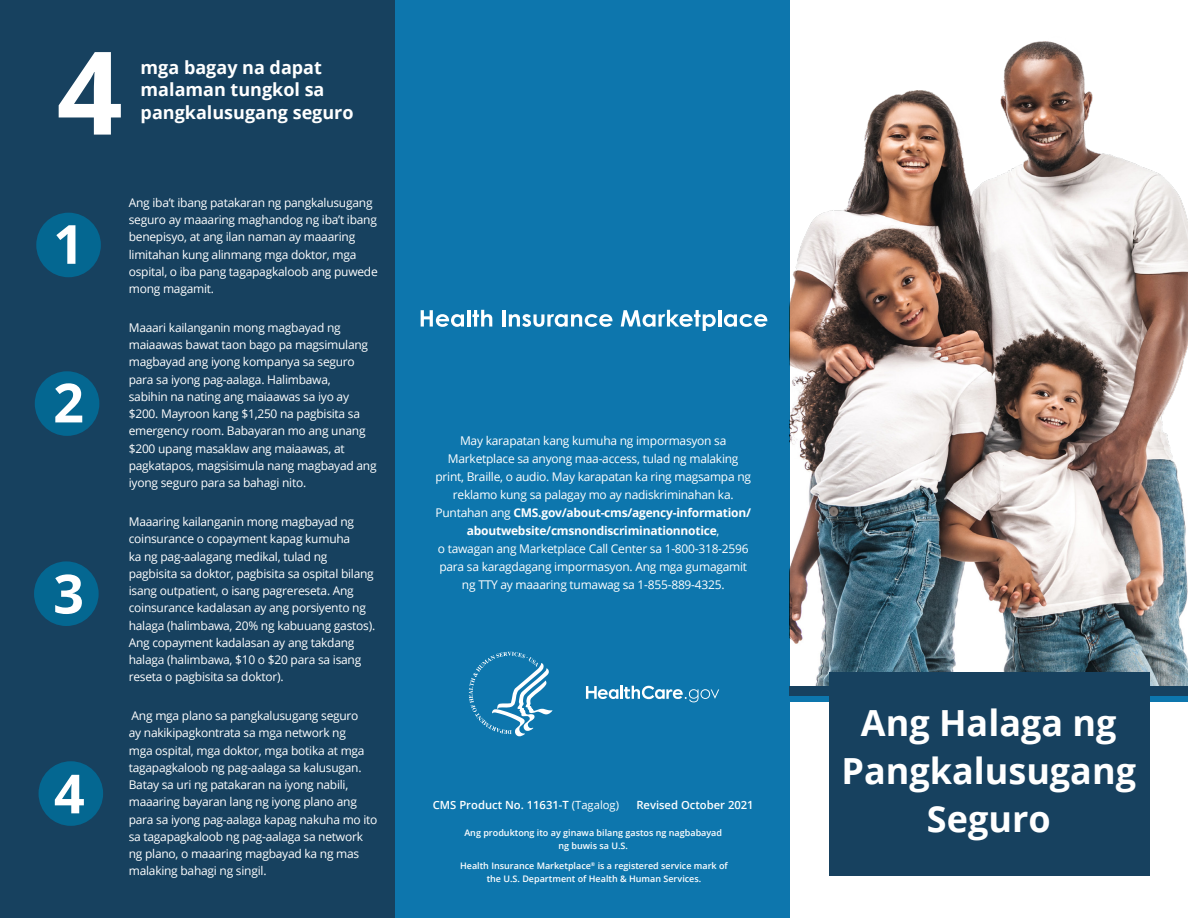
<style>
.page{position:relative;width:1188px;height:918px;background:#fff}
.page>*{position:absolute;margin:0;border:0;box-sizing:border-box;transform-origin:0 0}
.H2_WHITE{font:700 115.5px "Open Sans";color:#fff}
.H2_WHITE-2{font:700 54px "Open Sans";color:#fff}
.t1{font:700 36px/48px "Open Sans";color:#fff;text-align:center}
.H2_WHITE-3{font:700 18px/22.5px "Open Sans";color:#fff}
.text_white{font:12px "Open Sans";letter-spacing:-.02em;color:#fff}
.Disclaimer{font:12px "Open Sans";letter-spacing:-.02em;color:#fff}
.Disclaimer-2{font:700 12px "Open Sans";letter-spacing:-.02em;color:#fff}
.H2_WHITE-4{font:700 12px "Open Sans";letter-spacing:-.02em;color:#fff}
.Product_Number___Dat{font:600 11.25px "Open Sans";color:#fff}
.Taxpayer_Expense{font:600 9px "Open Sans";color:#fff}
.H2_WHITE-5{font:600 5.25px "Open Sans";color:#fff}
.s1{font-weight:400}
</style>
<div class="page">
<div style="left:394px;top:0;width:395px;height:918px;background:#0d76ad"></div>
<img style="left:789px;top:9px;width:399px;height:677px">
<div style="left:0;top:0;width:394px;height:918px;background:#17415f"></div>
<div style="left:789px;top:686px;width:399px;height:13px;background:#17415f"></div>
<div style="left:789px;top:696px;width:399px;height:6px;background:#0d76ad"></div>
<svg style="left:421px;top:310px;width:43px;height:17px"></svg>
<hr style="left:467px;top:310px;width:3px;height:17px;background:#fff">
<svg style="left:472px;top:310px;width:20px;height:17px"></svg>
<hr style="left:502px;top:310px;width:3px;height:17px;background:#fff">
<svg style="left:509px;top:314px;width:103px;height:13px"></svg>
<svg style="left:621px;top:310px;width:95px;height:21px"></svg>
<hr style="left:718px;top:310px;width:3px;height:17px;background:#fff">
<svg style="left:724px;top:314px;width:43px;height:13px"></svg>
<div style="left:34px;top:561px;width:65px;height:65px;background:#046791;border-radius:50%"></div>
<div style="left:39px;top:761px;width:64px;height:65px;background:#046791;border-radius:50%"></div>
<div style="left:35px;top:371px;width:64px;height:65px;background:#046791;border-radius:50%"></div>
<div style="left:36px;top:213px;width:65px;height:64px;background:#046791;border-radius:50%"></div>
<div style="left:830px;top:672px;width:320px;height:204px;background:#17415f"></div>
<svg style="left:469px;top:652px;width:84px;height:84px"></svg>
<svg style="left:586px;top:686px;width:133px;height:16px"></svg>
<h2 class="H2_WHITE" style="left:57px;top:11px;width:67px">4</h2>
<h2 class="H2_WHITE-3" style="left:141px;top:56px;width:214px">mga bagay na dapat malaman tungkol sa pangkalusugang seguro</h2>
<h2 class="H2_WHITE-2" style="left:53px;top:206px;width:32px">1</h2>
<h2 class="H2_WHITE-2" style="left:53px;top:365px;width:32px">2</h2>
<h2 class="H2_WHITE-2" style="left:53px;top:556px;width:32px">3</h2>
<h2 class="H2_WHITE-2" style="left:54px;top:756px;width:32px">4</h2>
<p class="text_white" style="left:129px;top:194px;width:245px">Ang iba’t ibang patakaran ng pangkalusugang</p>
<p class="text_white" style="left:129px;top:212px;width:250px">seguro ay maaaring maghandog ng iba’t ibang</p>
<p class="text_white" style="left:129px;top:229px;width:228px">benepisyo, at ang ilan naman ay maaaring</p>
<p class="text_white" style="left:129px;top:246px;width:229px">limitahan kung alinmang mga doktor, mga</p>
<p class="text_white" style="left:129px;top:263px;width:251px">ospital, o iba pang tagapagkaloob ang puwede</p>
<p class="text_white" style="left:129px;top:280px;width:87px">mong magamit.</p>
<p class="text_white" style="left:129px;top:319px;width:214px">Maaari kailanganin mong magbayad ng</p>
<p class="text_white" style="left:129px;top:337px;width:241px">maiaawas bawat taon bago pa magsimulang</p>
<p class="text_white" style="left:129px;top:354px;width:228px">magbayad ang iyong kompanya sa seguro</p>
<p class="text_white" style="left:129px;top:371px;width:204px">para sa iyong pag-aalaga. Halimbawa,</p>
<p class="text_white" style="left:129px;top:388px;width:222px">sabihin na nating ang maiaawas sa iyo ay</p>
<p class="text_white" style="left:129px;top:406px;width:233px">$200. Mayroon kang $1,250 na pagbisita sa</p>
<p class="text_white" style="left:129px;top:423px;width:238px">emergency room. Babayaran mo ang unang</p>
<p class="text_white" style="left:129px;top:440px;width:217px">$200 upang masaklaw ang maiaawas, at</p>
<p class="text_white" style="left:129px;top:457px;width:249px">pagkatapos, magsisimula nang magbayad ang</p>
<p class="text_white" style="left:129px;top:475px;width:179px">iyong seguro para sa bahagi nito.</p>
<p class="text_white" style="left:129px;top:513px;width:227px">Maaaring kailanganin mong magbayad ng</p>
<p class="text_white" style="left:129px;top:531px;width:223px">coinsurance o copayment kapag kumuha</p>
<p class="text_white" style="left:129px;top:548px;width:200px">ka ng pag-aalagang medikal, tulad ng</p>
<p class="text_white" style="left:129px;top:565px;width:247px">pagbisita sa doktor, pagbisita sa ospital bilang</p>
<p class="text_white" style="left:129px;top:582px;width:227px">isang outpatient, o isang pagrereseta. Ang</p>
<p class="text_white" style="left:129px;top:600px;width:239px">coinsurance kadalasan ay ang porsiyento ng</p>
<p class="text_white" style="left:129px;top:617px;width:248px">halaga (halimbawa, 20% ng kabuuang gastos).</p>
<p class="text_white" style="left:129px;top:634px;width:227px">Ang copayment kadalasan ay ang takdang</p>
<p class="text_white" style="left:129px;top:651px;width:234px">halaga (halimbawa, $10 o $20 para sa isang</p>
<p class="text_white" style="left:129px;top:669px;width:156px">reseta o pagbisita sa doktor).</p>
<p class="text_white" style="left:132px;top:708px;width:228px">Ang mga plano sa pangkalusugang seguro</p>
<p class="text_white" style="left:129px;top:725px;width:219px">ay nakikipagkontrata sa mga network ng</p>
<p class="text_white" style="left:129px;top:742px;width:237px">mga ospital, mga doktor, mga botika at mga</p>
<p class="text_white" style="left:129px;top:759px;width:234px">tagapagkaloob ng pag-aalaga sa kalusugan.</p>
<p class="text_white" style="left:129px;top:777px;width:221px">Batay sa uri ng patakaran na iyong nabili,</p>
<p class="text_white" style="left:129px;top:794px;width:230px">maaaring bayaran lang ng iyong plano ang</p>
<p class="text_white" style="left:129px;top:811px;width:250px">para sa iyong pag-aalaga kapag nakuha mo ito</p>
<p class="text_white" style="left:129px;top:828px;width:236px">sa tagapagkaloob ng pag-aalaga sa network</p>
<p class="text_white" style="left:129px;top:846px;width:232px">ng plano, o maaaring magbayad ka ng mas</p>
<p class="text_white" style="left:129px;top:863px;width:139px">malaking bahagi ng singil.</p>
<p class="Disclaimer" style="left:460px;top:433px;width:268px">May karapatan kang kumuha ng impormasyon sa</p>
<p class="Disclaimer" style="left:448px;top:451px;width:292px">Marketplace sa anyong maa-access, tulad ng malaking</p>
<p class="Disclaimer" style="left:435px;top:469px;width:317px">print, Braille, o audio. May karapatan ka ring magsampa ng</p>
<p class="Disclaimer" style="left:453px;top:487px;width:282px">reklamo kung sa palagay mo ay nadiskriminahan ka.</p>
<p class="Disclaimer-2" style="left:435px;top:505px;width:317px"><span class="s1">Puntahan ang</span> CMS.gov/about-cms/agency-information/</p>
<h2 class="H2_WHITE-4" style="left:467px;top:523px;width:254px">aboutwebsite/cmsnondiscriminationnotice<span class="s1">,</span></h2>
<p class="Disclaimer" style="left:438px;top:541px;width:312px">o tawagan ang Marketplace Call Center sa 1-800-318-2596</p>
<p class="Disclaimer" style="left:439px;top:559px;width:309px">para sa karagdagang impormasyon. Ang mga gumagamit</p>
<p class="Disclaimer" style="left:462px;top:577px;width:264px">ng TTY ay maaaring tumawag sa 1-855-889-4325.</p>
<p class="Product_Number___Dat" style="left:433px;top:797px;width:188px">CMS Product No. 11631-T <span class="s1">(Tagalog)</span></p>
<p class="Product_Number___Dat" style="left:636px;top:797px;width:119px">Revised October 2021</p>
<p class="Taxpayer_Expense" style="left:464px;top:826px;width:259px">Ang produktong ito ay ginawa bilang gastos ng nagbabayad</p>
<p class="Taxpayer_Expense" style="left:559px;top:840px;width:71px">ng buwis sa U.S.</p>
<p class="Taxpayer_Expense" style="left:460px;top:859px;width:132px">Health Insurance Marketplace</p>
<h2 class="H2_WHITE-5" style="left:591px;top:860px;width:6px">®</h2>
<p class="Taxpayer_Expense" style="left:598px;top:859px;width:132px">is a registered service mark of</p>
<p class="Taxpayer_Expense" style="left:487px;top:873px;width:216px">the U.S. Department of Health &amp; Human Services.</p>
<h1 class="t1" style="left:841px;top:698px;width:296px">Ang Halaga ng<br>Pangkalusugang<br>Seguro</h1>
</div>
